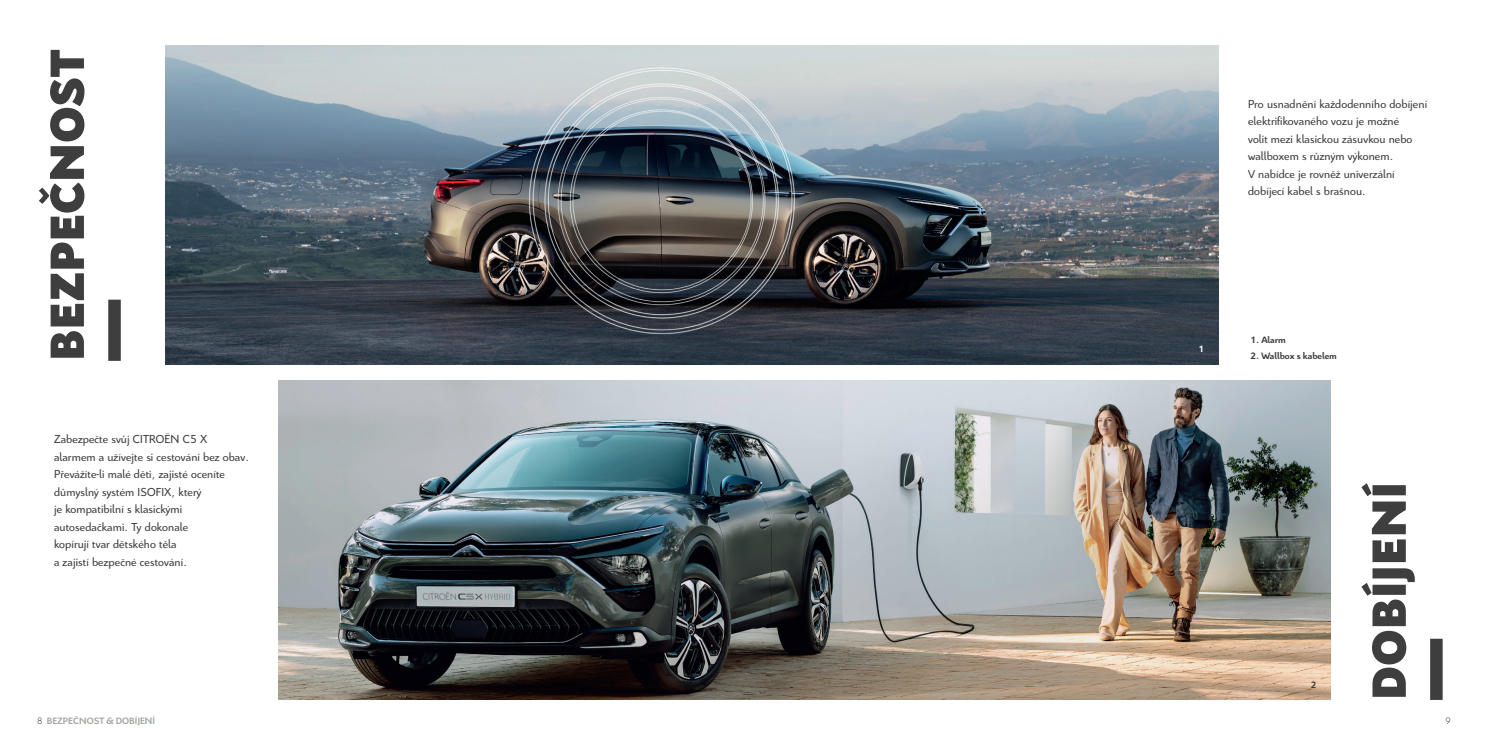
<style>
.page{position:relative;width:1489px;height:745px;background:#fff}
.page>*{position:absolute;margin:0;border:0;box-sizing:border-box;transform-origin:0 0}
.t1{font:900 51.88px "Citroen";color:#3e3e3f}
.t2{font:12.5px/17.5px "Citroen";letter-spacing:.01em;color:#3e3e3f}
.t3{font:700 10px "Citroen";color:#3e3e3f}
.t4{font:700 10px "Citroen";color:#a5aaa4}
.t5{font:700 10px "Citroen";color:#fff}
.t6{font:300 10px "Citroen";color:#231f20}
.s1{font-weight:300;color:#231f20}
</style>
<div class="page">
<img style="left:166px;top:45px;width:1051px;height:319px">
<img style="left:278px;top:380px;width:1052px;height:319px">
<div style="left:108px;top:299px;width:13px;height:61px;background:#3e3e3f"></div>
<div style="left:1429px;top:638px;width:13px;height:61px;background:#3e3e3f"></div>
<h1 class="t1" style="left:29px;top:360px;width:313px;rotate:-90deg">BEZPEČNOST</h1>
<p class="t2" style="left:54px;top:430px;width:196px">Zabezpečte svůj CITROËN C5 X alarmem a užívejte si cestování bez obav.<br>Převážíte-li malé děti, zajisté oceníte důmyslný systém ISOFIX, který<br>je kompatibilní s klasickými autosedačkami. Ty dokonale<br>kopírují tvar dětského těla<br>a zajistí bezpečné cestování.</p>
<p class="t4" style="left:37px;top:714px;width:119px"><span class="s1">8</span> BEZPEČNOST &amp; DOBÍJENÍ</p>
<p class="t2" style="left:1247px;top:95px;width:180px">Pro usnadnění každodenního dobíjení elektrifikovaného vozu je možné<br>volit mezi klasickou zásuvkou nebo wallboxem s různým výkonem.<br>V nabídce je rovněž univerzální dobíjecí kabel s brašnou.</p>
<p class="t5" style="left:1198px;top:342px;width:7px">1</p>
<p class="t3" style="left:1250px;top:334px;width:37px">1. Alarm</p>
<p class="t3" style="left:1250px;top:349px;width:88px">2. Wallbox s kabelem</p>
<p class="t3" style="left:1310px;top:678px;width:7px">2</p>
<h1 class="t1" style="left:1350px;top:699px;width:219px;rotate:-90deg">DOBÍJENÍ</h1>
<p class="t6" style="left:1445px;top:714px;width:7px">9</p>
</div>
